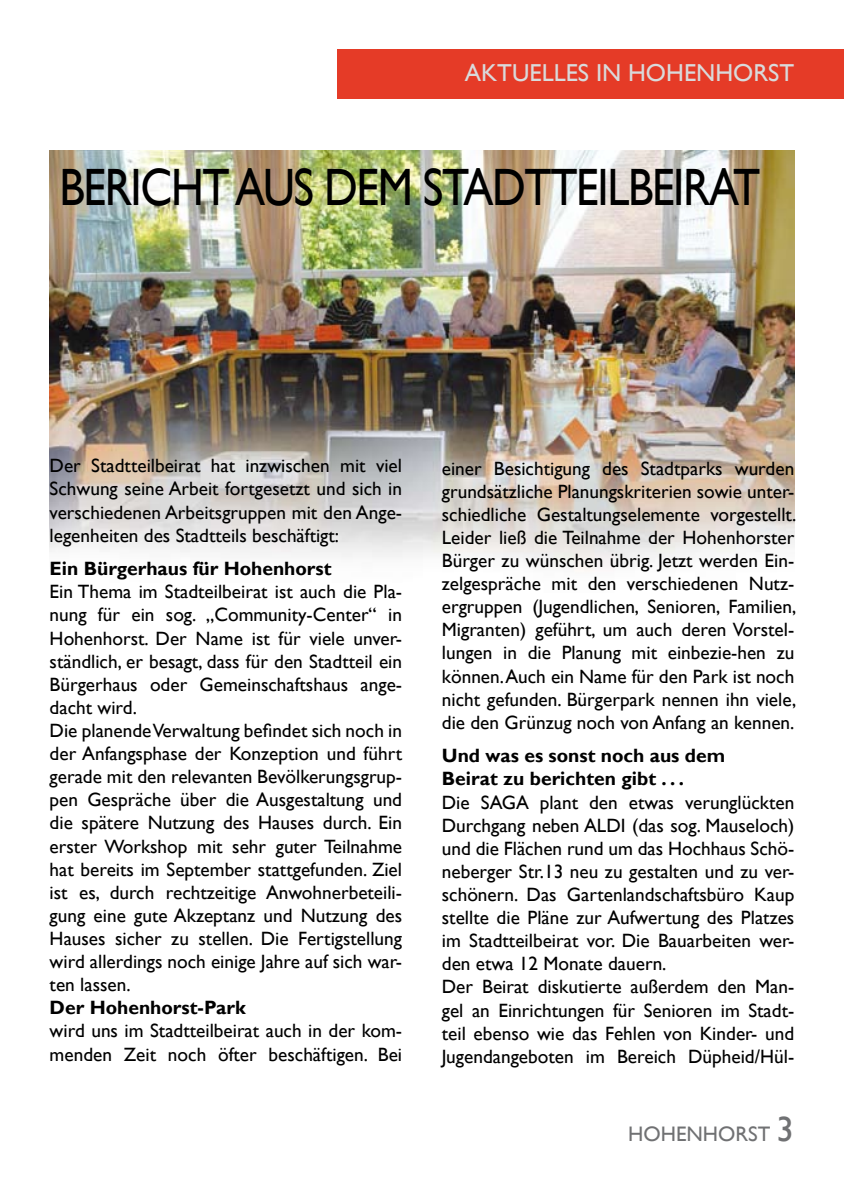
<style>
.page{position:relative;width:844px;height:1191px;background:#fff}
.page>*{position:absolute;margin:0;border:0;box-sizing:border-box;transform-origin:0 0}
.t1{font:52.5px "Gill Sans";letter-spacing:-.03em;color:#000;scale:.86 1}
.t2{font:24.5px "Gill Sans";color:#d9dadb}
.t3{font:21px "Gill Sans";color:#707173}
.t4{font:19.25px/23.1px "Gill Sans";color:#000}
.t5{font:700 19.25px/23.1px "Gill Sans";color:#000}
.s1{font-size:35px}
</style>
<div class="page">
<img style="left:50px;top:150px;width:744px;height:421px">
<div style="left:337px;top:50px;width:506px;height:49px;background:#e53b27"></div>
<p class="t2" style="left:464px;top:59px;width:331px">AKTUELLES IN HOHENHORST</p>
<h1 class="t1" style="left:60px;top:157px;width:816px">BERICHT AUS DEM STADTTEILBEIRAT</h1>
<p class="t4" style="left:50px;top:454px;width:354px;text-align:justify">Der Stadtteilbeirat hat inzwischen mit viel Schwung seine Arbeit fortgesetzt und sich in verschiedenen Arbeitsgruppen mit den Ange&shy;legenheiten des Stadtteils beschäftigt:</p>
<p class="t5" style="left:50px;top:558px;width:283px">Ein Bürgerhaus für Hohenhorst</p>
<p class="t4" style="left:50px;top:580px;width:354px">Ein Thema im Stadteilbeirat ist auch die Pla&shy;nung für ein sog. „Community-Center“ in Hohenhorst. Der Name ist für viele unver&shy;ständlich, er besagt, dass für den Stadtteil ein Bürgerhaus oder Gemeinschaftshaus ange&shy;dacht wird.<br>Die planende Verwaltung befindet sich noch in der Anfangsphase der Konzeption und führt gerade mit den relevanten Bevölkerungsgrup&shy;pen Gespräche über die Ausgestaltung und die spätere Nutzung des Hauses durch. Ein erster Workshop mit sehr guter Teilnahme hat bereits im September stattgefunden. Ziel ist es, durch rechtzeitige Anwohnerbeteili&shy;gung eine gute Akzeptanz und Nutzung des Hauses sicher zu stellen. Die Fertigstellung wird allerdings noch einige Jahre auf sich war&shy;ten lassen.</p>
<p class="t5" style="left:50px;top:996px;width:197px">Der Hohenhorst-Park</p>
<p class="t4" style="left:50px;top:1019px;width:354px">wird uns im Stadtteilbeirat auch in der kom&shy;menden Zeit noch öfter beschäftigen. Bei</p>
<p class="t4" style="left:441px;top:457px;width:356px;text-align:justify">einer Besichtigung des Stadtparks wurden grundsätzliche Planungskriterien sowie unter&shy;schiedliche Gestaltungselemente vorgestellt.<br>Leider ließ die Teilnahme der Hohenhorster Bürger zu wünschen übrig. Jetzt werden Ein&shy;zelgespräche mit den verschiedenen Nutz&shy;ergruppen (Jugendlichen, Senioren, Familien, Migranten) geführt, um auch deren Vorstel&shy;lungen in die Planung mit einbezie-hen zu können. Auch ein Name für den Park ist noch nicht gefunden. Bürgerpark nennen ihn viele, die den Grünzug noch von Anfang an kennen.</p>
<p class="t5" style="left:441px;top:745px;width:285px">Und was es sonst noch aus dem<br>Beirat zu berichten gibt . . .</p>
<p class="t4" style="left:441px;top:791px;width:354px">Die SAGA plant den etwas verunglückten Durchgang neben ALDI (das sog. Mauseloch) und die Flächen rund um das Hochhaus Schö&shy;neberger Str.13 neu zu gestalten und zu ver&shy;schönern. Das Gartenlandschaftsbüro Kaup stellte die Pläne zur Aufwertung des Platzes im Stadtteilbeirat vor. Die Bauarbeiten wer&shy;den etwa 12 Monate dauern.<br>Der Beirat diskutierte außerdem den Man&shy;gel an Einrichtungen für Senioren im Stadt&shy;teil ebenso wie das Fehlen von Kinder- und Jugendangeboten im Bereich Düpheid/Hül-</p>
<p class="t3" style="left:628px;top:1121px;width:167px">HOHENHORST <span class="s1">3</span></p>
</div>
